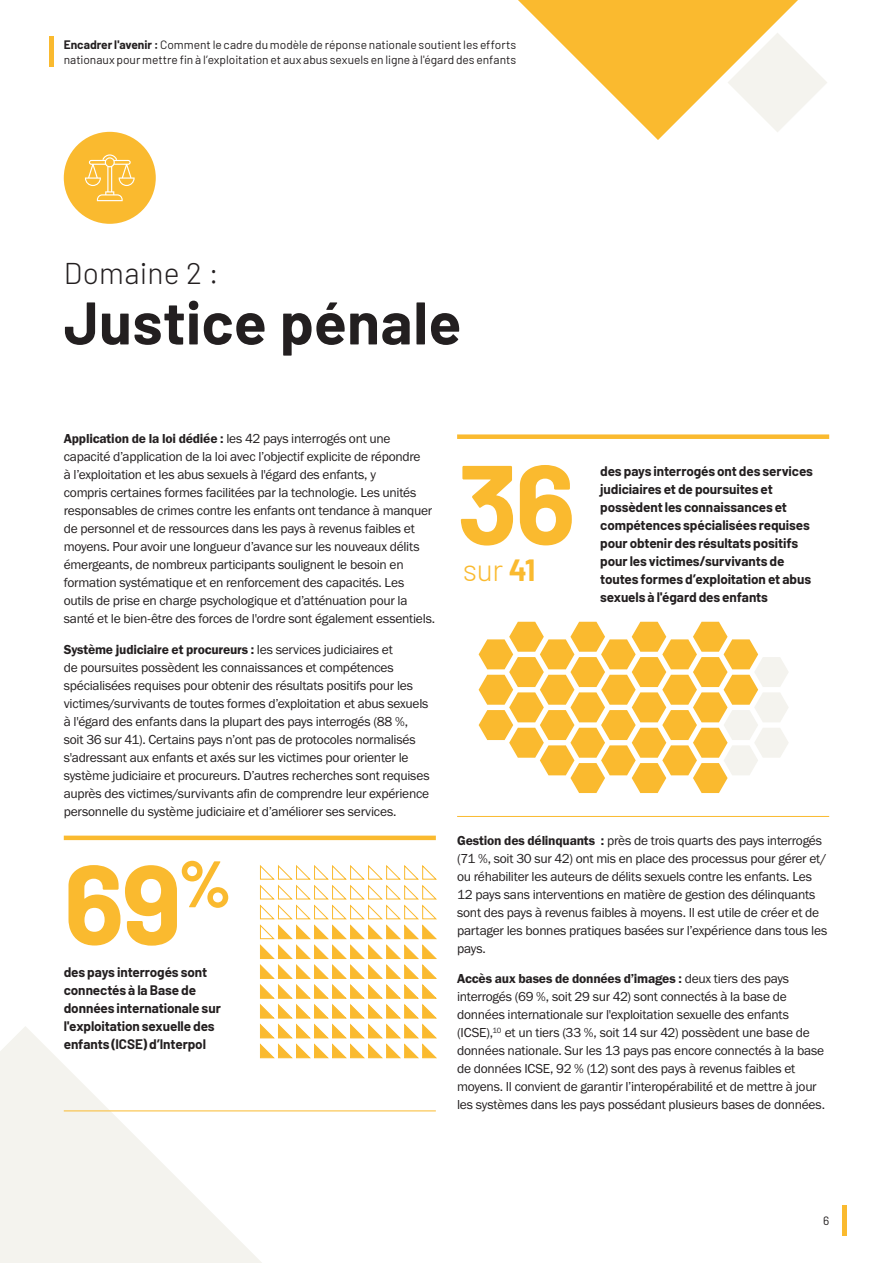
<style>
.page{position:relative;width:893px;height:1263px;background:#fff}
.page>*{position:absolute;margin:0;border:0;box-sizing:border-box;transform-origin:0 0}
.t1{font:700 112.5px "Barlow";color:#faba2f}
.Section_titles_purpl{font:700 60px "Barlow";letter-spacing:.01em;color:#231f20}
.Section_titles_purpl-2{font:300 30px "Barlow";letter-spacing:.01em;color:#231f20}
.Barlow_14pt_BOLD_PUR{font:300 30px "Barlow";color:#faba2f}
.Body_copy_black{font:13.5px/18px "Franklin Gothic URW Boo";letter-spacing:-.02em;color:#231f20}
.Body_copy_BARLOW_BOL{font:700 13.5px/18px "Barlow";letter-spacing:-.01em;color:#231f20}
.t2{font:12px/15px "Barlow";letter-spacing:-.005em;color:#231f20}
.s1{font-weight:700}
.s2{font-family:"Franklin Gothic URW Dem"}
</style>
<div class="page">
<svg style="left:518px;top:0;width:309px;height:140px"></svg>
<div style="left:842px;top:1205px;width:5px;height:31px;background:#faba2f"></div>
<svg style="left:0;top:1026px;width:262px;height:237px;fill:#f4f3ee"></svg>
<div style="left:64px;top:132px;width:92px;height:92px;background:#faba2f;border-radius:50%"></div>
<svg style="left:85px;top:154px;width:50px;height:47px"></svg>
<hr style="left:64px;top:836px;width:372px;height:4px;background:#faba2f">
<hr style="left:64px;top:1111px;width:372px;height:1px;background:#faba2f">
<svg style="left:260px;top:865px;width:177px;height:194px"></svg>
<div style="left:457px;top:434px;width:372px;height:5px;background:#faba2f"></div>
<hr style="left:457px;top:816px;width:372px;height:1px;background:#faba2f">
<svg style="left:479px;top:622px;width:310px;height:171px"></svg>
<div style="left:49px;top:37px;width:5px;height:30px;background:#faba2f"></div>
<p class="t2" style="left:64px;top:36px;width:454px"><span class="s1">Encadrer l'avenir :</span> Comment le cadre du modèle de réponse nationale soutient les efforts nationaux pour mettre fin à l’exploitation et aux abus sexuels en ligne à l'égard des enfants</p>
<p class="Section_titles_purpl-2" style="left:64px;top:252px;width:156px">Domaine 2 :</p>
<p class="Section_titles_purpl" style="left:64px;top:278px;width:399px">Justice pénale</p>
<p class="Body_copy_black" style="left:64px;top:430px;width:373px"><span class="s2">Application de la loi dédiée :</span> les 42 pays interrogés ont une capacité d’application de la loi avec l’objectif explicite de répondre<br>à l’exploitation et les abus sexuels à l'égard des enfants, y<br>compris certaines formes facilitées par la technologie. Les unités responsables de crimes contre les enfants ont tendance à manquer de personnel et de ressources dans les pays à revenus faibles et moyens. Pour avoir une longueur d’avance sur les nouveaux délits émergeants, de nombreux participants soulignent le besoin en formation systématique et en renforcement des capacités. Les outils de prise en charge psychologique et d’atténuation pour la santé et le bien-être des forces de l'ordre sont également essentiels.</p>
<p class="Body_copy_black" style="left:64px;top:640px;width:367px"><span class="s2">Système judiciaire et procureurs :</span> les services judiciaires et<br>de poursuites possèdent les connaissances et compétences spécialisées requises pour obtenir des résultats positifs pour les victimes/survivants de toutes formes d’exploitation et abus sexuels à l'égard des enfants dans la plupart des pays interrogés (88 %, soit 36 sur 41). Certains pays n’ont pas de protocoles normalisés s'adressant aux enfants et axés sur les victimes pour orienter le système judiciaire et procureurs. D’autres recherches sont requises auprès des victimes/survivants afin de comprendre leur expérience personnelle du système judiciaire et d’améliorer ses services.</p>
<p class="t1" style="left:457px;top:421px;width:120px">36</p>
<p class="Barlow_14pt_BOLD_PUR" style="left:463px;top:549px;width:74px">sur <span class="s1">41</span></p>
<p class="Body_copy_BARLOW_BOL" style="left:600px;top:461px;width:214px">des pays interrogés ont des services judiciaires et de poursuites et possèdent les connaissances et compétences spécialisées requises pour obtenir des résultats positifs pour les victimes/survivants de toutes formes d’exploitation et abus sexuels à l'égard des enfants</p>
<p class="t1" style="left:64px;top:821px;width:170px">69<sup>%</sup></p>
<p class="Body_copy_BARLOW_BOL" style="left:64px;top:962px;width:159px">des pays interrogés sont connectés à la Base de données internationale sur l'exploitation sexuelle des enfants (ICSE) d’Interpol</p>
<p class="Body_copy_black" style="left:457px;top:831px;width:372px"><span class="s2">Gestion des délinquants :</span> près de trois quarts des pays interrogés (71 %, soit 30 sur 42) ont mis en place des processus pour gérer et/ ou réhabiliter les auteurs de délits sexuels contre les enfants. Les 12 pays sans interventions en matière de gestion des délinquants sont des pays à revenus faibles à moyens. Il est utile de créer et de partager les bonnes pratiques basées sur l’expérience dans tous les pays.</p>
<p class="Body_copy_black" style="left:457px;top:970px;width:369px"><span class="s2">Accès aux bases de données d’images :</span> deux tiers des pays interrogés (69 %, soit 29 sur 42) sont connectés à la base de données internationale sur l'exploitation sexuelle des enfants (ICSE),<sup>10</sup> et un tiers (33 %, soit 14 sur 42) possèdent une base de données nationale. Sur les 13 pays pas encore connectés à la base de données ICSE, 92 % (12) sont des pays à revenus faibles et moyens. Il convient de garantir l’interopérabilité et de mettre à jour les systèmes dans les pays possédant plusieurs bases de données.</p>
<p class="t2" style="left:823px;top:1212px;width:8px">6</p>
</div>
